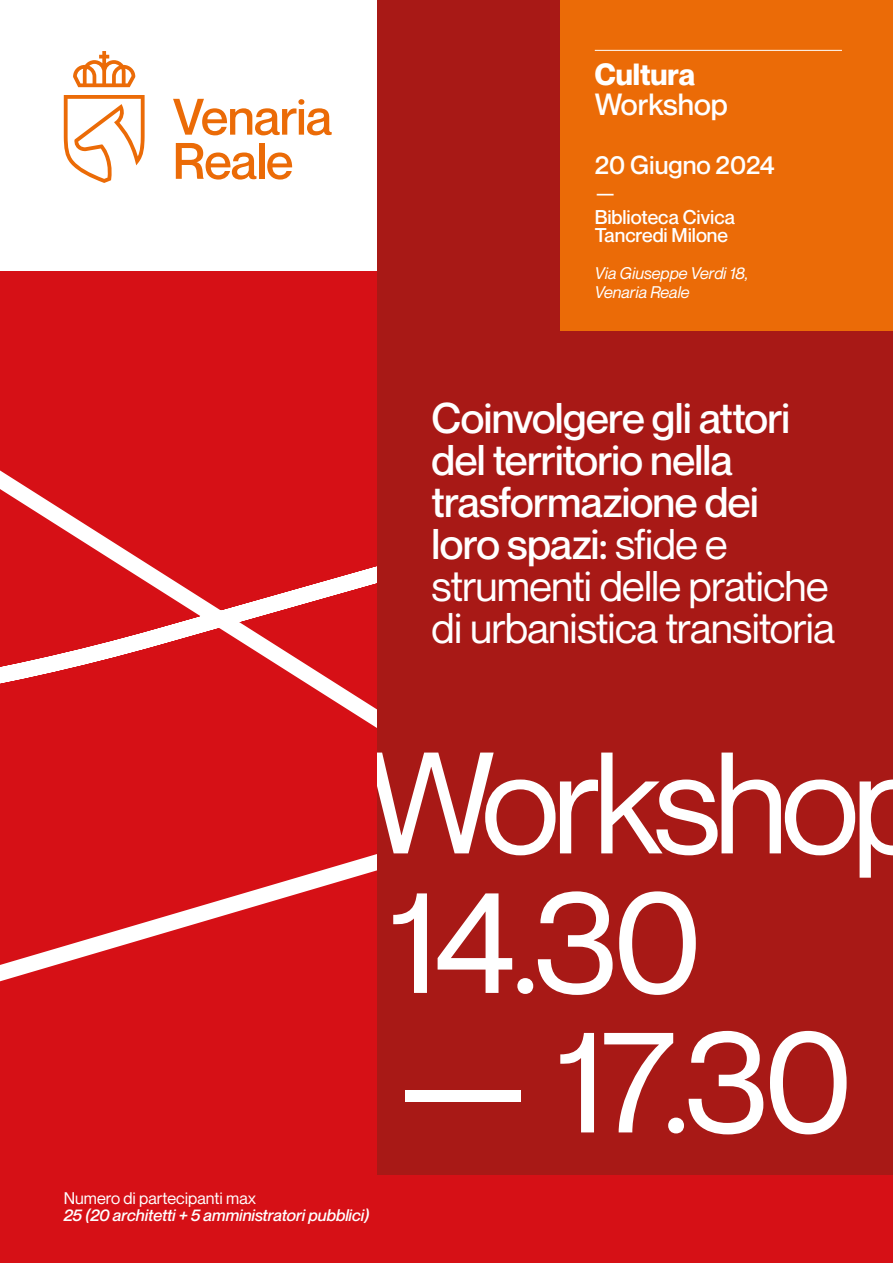
<style>
.page{position:relative;width:893px;height:1263px;background:#fff}
.page>*{position:absolute;margin:0;border:0;box-sizing:border-box;transform-origin:0 0}
.t1{font:144px "Neue Montreal";letter-spacing:-.03em;color:#fff}
.t2{font:141px "Neue Montreal";letter-spacing:-.05em;color:#fff}
.t3{font:500 42px/42px "Neue Montreal";letter-spacing:-.02em;color:#fff}
.t4{font:500 30px "Neue Montreal";color:#fff}
.t5{font:700 30px "Neue Montreal";color:#fff}
.t6{font:500 25.5px "Neue Montreal";color:#fff}
.t7{font:21px "Neue Montreal";color:#fff}
.t8{font:500 19.5px/18.8px "Neue Montreal";color:#fff}
.t9{font:italic 500 16.5px "Neue Montreal";color:#fff}
.t10{font:italic 16.5px/18.8px "Neue Montreal";color:#fff}
.t11{font:16.5px "Neue Montreal";color:#fff}
.s1{font-weight:400}
</style>
<div class="page">
<div style="left:0;top:272px;width:893px;height:991px;background:#d61016"></div>
<svg style="left:0;top:422px;width:378px;height:597px"></svg>
<div style="left:378px;top:0;width:515px;height:1175px;background:#a81916"></div>
<svg style="left:64px;top:95px;width:81px;height:88px"></svg>
<svg style="left:73px;top:51px;width:62px;height:36px"></svg>
<svg style="left:173px;top:99px;width:159px;height:36px"></svg>
<svg style="left:176px;top:143px;width:80px;height:37px"></svg>
<div style="left:259px;top:143px;width:5px;height:36px;background:#eb6b07"></div>
<svg style="left:267px;top:152px;width:25px;height:28px"></svg>
<div style="left:561px;top:0;width:332px;height:330px;background:#eb6b07"></div>
<hr style="left:595px;top:50px;width:247px;height:1px;background:#fff">
<p class="t5" style="left:595px;top:55px;width:102px">Cultura</p>
<p class="t4" style="left:595px;top:86px;width:135px">Workshop</p>
<p class="t6" style="left:595px;top:149px;width:181px">20 Giugno 2024</p>
<p class="t7" style="left:595px;top:179px;width:22px">—</p>
<p class="t8" style="left:595px;top:207px;width:142px">Biblioteca Civica<br>Tancredi Milone</p>
<p class="t10" style="left:595px;top:264px;width:155px">Via Giuseppe Verdi 18,<br>Venaria Reale</p>
<p class="t3" style="left:432px;top:397px;width:405px">Coinvolgere gli attori del territorio nella trasformazione dei loro spazi: <span class="s1">sfide e strumenti delle pratiche di urbanistica transitoria</span></p>
<h2 class="t2" style="left:367px;top:718px;width:565px">Workshop</h2>
<h1 class="t1" style="left:388px;top:854px;width:315px">14.30</h1>
<h1 class="t1" style="left:391px;top:994px;width:463px">— 17.30</h1>
<p class="t11" style="left:64px;top:1188px;width:194px">Numero di partecipanti max</p>
<p class="t9" style="left:64px;top:1205px;width:307px">25 (20 architetti + 5 amministratori pubblici)</p>
</div>
